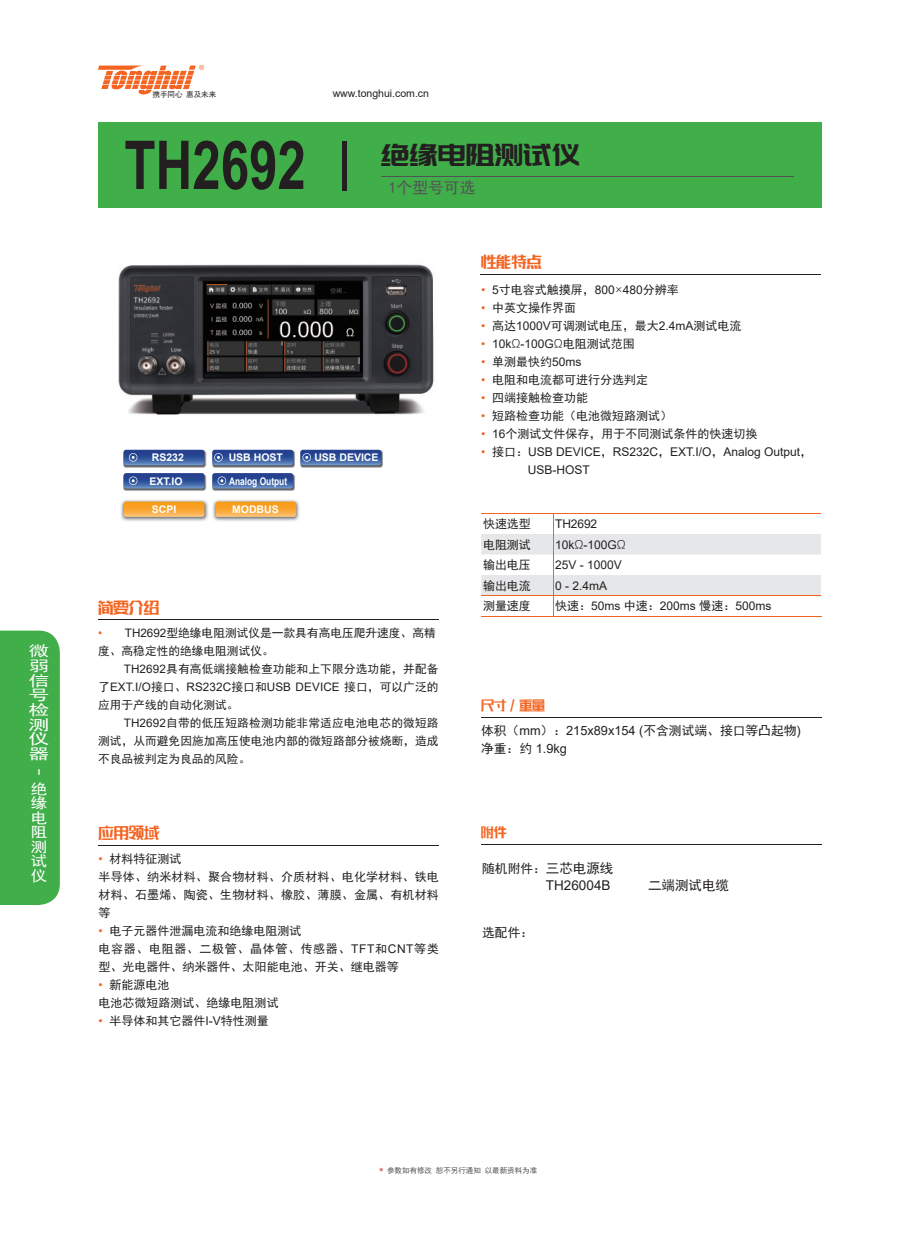
<style>
.page{position:relative;width:919px;height:1238px;background:#fff}
.page>*{position:absolute;margin:0;border:0;box-sizing:border-box;transform-origin:0 0}
.t1{font:30.9px "Pang Men Zheng Dao";color:#231f20}
.t2{font:21px "Sim Hei";color:#fff;scale:.6 1}
.t3{font:15.75px "Sim Hei";color:#535355}
.t4{font:14.7px/14.7px "Sim Hei";color:#fff;text-align:justify;scale:1.43 1}
.t5{font:14.55px/14.5px "Sim Hei";color:#fff;text-align:justify;scale:1.14 1}
.t6{font:14.25px "lianmengqiyilushuaizhengruiheiti";color:#f36421}
.t7{font:13.5px "Arial";color:#231f20}
.t8{font:13.5px "Sim Hei";color:#231f20}
.t9{font:12.75px "Sim Hei";color:#231f20}
.t10{font:12.75px "Arial";color:#231f20}
.t11{font:12px/18px "Sim Hei";color:#231f20}
.t12{font:12px/18px "Arial";color:#231f20}
.t13{font:12px "lianmengqiyilushuaizhengruiheiti";color:#f36421}
.t14{font:11.7px/18px "Sim Hei";letter-spacing:.005em;color:#231f20}
.t15{font:11.7px "Arial";letter-spacing:.01em;color:#231f20}
.t16{font:700 10.5px "Arial";color:#fff}
.t17{font:10.5px "Arial";color:#231f20}
.t18{font:700 10.5px "Arial";color:#fff;scale:.8 1}
.t19{font:7.5px "Sim Hei";color:#535355}
.t20{font:7.5px "Sim Hei";color:#231f20}
.s1{font-family:"Arial";font-weight:700;font-size:67.35px}
.s2{font-family:"Arial";color:#f36421}
.s3{font-family:"Arial"}
.s4{font-family:"Sim Hei"}
.s5{font-family:"Deng Xian"}
.s6{color:#f36421}
.s7{font-size:13.5px}
.s8{color:#d1232a}
</style>
<div class="page">
<img style="left:118px;top:264px;width:316px;height:151px">
<div style="left:0;top:630px;width:60px;height:274px;background:#40ae49"></div>
<svg style="left:98px;top:65px;width:106px;height:29px"></svg>
<hr style="left:98px;top:619px;width:340px;height:1px;background:#231f20">
<hr style="left:480px;top:274px;width:340px;height:1px;background:#231f20">
<hr style="left:481px;top:716px;width:340px;height:1px;background:#231f20">
<hr style="left:481px;top:844px;width:340px;height:1px;background:#231f20">
<hr style="left:99px;top:844px;width:340px;height:1px;background:#231f20">
<div style="left:98px;top:122px;width:723px;height:85px;background:#40ae49"></div>
<img style="left:123px;top:450px;width:83px;height:17px">
<img style="left:212px;top:450px;width:83px;height:17px">
<img style="left:123px;top:474px;width:83px;height:17px">
<img style="left:212px;top:474px;width:83px;height:17px">
<img style="left:300px;top:450px;width:83px;height:17px">
<svg style="left:124px;top:450px;width:80px;height:15px"></svg>
<svg style="left:212px;top:450px;width:81px;height:15px"></svg>
<svg style="left:124px;top:473px;width:80px;height:15px"></svg>
<svg style="left:212px;top:473px;width:81px;height:15px"></svg>
<svg style="left:300px;top:450px;width:81px;height:15px"></svg>
<img style="left:121px;top:500px;width:87px;height:21px">
<svg style="left:124px;top:501px;width:80px;height:16px"></svg>
<img style="left:213px;top:500px;width:86px;height:21px">
<svg style="left:215px;top:501px;width:81px;height:16px"></svg>
<hr style="left:381px;top:176px;width:412px;height:1px;background:#535355">
<div style="left:342px;top:141px;width:5px;height:50px;background:#231f20"></div>
<hr style="left:481px;top:513px;width:72px;height:1px;background:#f36421">
<hr style="left:553px;top:513px;width:268px;height:1px;background:#f36421">
<hr style="left:481px;top:615px;width:72px;height:1px;background:#f36421">
<hr style="left:553px;top:615px;width:268px;height:1px;background:#f36421">
<svg style="left:481px;top:514px;width:340px;height:101px"></svg>
<p class="t4" style="left:29px;top:643px;width:16px">微弱信号检测仪器</p>
<h2 class="t2" style="left:50px;top:768px;width:12px;rotate:90deg">-</h2>
<p class="t5" style="left:31px;top:781px;width:15px">绝缘电阻测试仪</p>
<p class="t20" style="left:152px;top:91px;width:65px">携手同心 惠及未来</p>
<p class="t17" style="left:332px;top:86px;width:98px">www.tonghui.com.cn</p>
<h1 class="t1" style="left:124px;top:140px;width:457px"><span class="s1">TH2692</span> 绝缘电阻测试仪</h1>
<h3 class="t3" style="left:389px;top:179px;width:88px">1个型号可选</h3>
<p class="t16" style="left:152px;top:450px;width:34px">RS232</p>
<p class="t16" style="left:149px;top:473px;width:35px">EXT.IO</p>
<p class="t18" style="left:229px;top:473px;width:74px">Analog Output</p>
<p class="t16" style="left:229px;top:450px;width:56px">USB HOST</p>
<p class="t16" style="left:314px;top:450px;width:66px">USB DEVICE</p>
<p class="t16" style="left:152px;top:502px;width:26px">SCPI</p>
<p class="t16" style="left:232px;top:502px;width:48px">MODBUS</p>
<p class="t6" style="left:98px;top:600px;width:62px">简要介绍</p>
<p class="t14" style="left:98px;top:624px;width:339px"><span class="s2">•</span> <span class="s3">TH2692</span>型绝缘电阻测试仪是一款具有高电压爬升速度、高精度、高稳定性的绝缘电阻测试仪。</p>
<p class="t14" style="left:124px;top:660px;width:316px"><span class="s3">TH2692</span>具有高低端接触检查功能和上下限分选功能，并配备</p>
<p class="t15" style="left:98px;top:679px;width:342px"><span class="s4">了</span>EXT.I/O<span class="s4">接口、</span>RS232C<span class="s4">接口和</span>USB DEVICE <span class="s4">接口，可以广泛的</span></p>
<p class="t14" style="left:98px;top:696px;width:142px">应用于产线的自动化测试。</p>
<p class="t14" style="left:124px;top:714px;width:316px"><span class="s3">TH2692</span>自带的低压短路检测功能非常适应电池电芯的微短路</p>
<p class="t14" style="left:98px;top:732px;width:342px">测试，从而避免因施加高压使电池内部的微短路部分被烧断，造成</p>
<p class="t14" style="left:98px;top:750px;width:154px">不良品被判定为良品的风险。</p>
<p class="t6" style="left:99px;top:825px;width:62px">应用领域</p>
<p class="t11" style="left:99px;top:849px;width:342px"><span class="s2">•</span> 材料特征测试<br>半导体、纳米材料、聚合物材料、介质材料、电化学材料、铁电材料、石墨烯、陶瓷、生物材料、橡胶、薄膜、金属、有机材料等</p>
<p class="t11" style="left:99px;top:921px;width:342px"><span class="s2">•</span> 电子元器件泄漏电流和绝缘电阻测试<br>电容器、电阻器、二极管、晶体管、传感器、<span class="s3">TFT</span>和<span class="s3">CNT</span>等类型、光电器件、纳米器件、太阳能电池、开关、继电器等</p>
<p class="t11" style="left:99px;top:975px;width:181px"><span class="s2">•</span> 新能源电池<br>电池芯微短路测试、绝缘电阻测试</p>
<p class="t11" style="left:99px;top:1011px;width:172px"><span class="s2">•</span> 半导体和其它器件<span class="s3">I-V</span>特性测量</p>
<p class="t6" style="left:481px;top:254px;width:62px">性能特点</p>
<p class="t11" style="left:481px;top:280px;width:199px"><span class="s2">•</span> <span class="s3">5</span>寸电容式触摸屏，<span class="s3">800</span><span class="s5">×</span><span class="s3">480</span>分辨率</p>
<p class="t11" style="left:481px;top:298px;width:96px"><span class="s2">•</span> 中英文操作界面</p>
<p class="t11" style="left:481px;top:316px;width:262px"><span class="s2">•</span> 高达<span class="s3">1000V</span>可调测试电压，最大<span class="s3">2.4mA</span>测试电流</p>
<p class="t12" style="left:481px;top:334px;width:155px"><span class="s6">•</span> 10k<span class="s5">Ω</span>-100G<span class="s5">Ω</span><span class="s4">电阻测试范围</span></p>
<p class="t11" style="left:481px;top:352px;width:102px"><span class="s2">•</span> 单测最快约<span class="s3">50ms</span></p>
<p class="t11" style="left:481px;top:370px;width:168px"><span class="s2">•</span> 电阻和电流都可进行分选判定</p>
<p class="t11" style="left:481px;top:388px;width:108px"><span class="s2">•</span> 四端接触检查功能</p>
<p class="t11" style="left:481px;top:406px;width:192px"><span class="s2">•</span> 短路检查功能（电池微短路测试）</p>
<p class="t11" style="left:481px;top:424px;width:278px"><span class="s2">•</span> <span class="s3">16</span>个测试文件保存，用于不同测试条件的快速切换</p>
<p class="t12" style="left:528px;top:442px;width:286px;text-indent:-47px"><span class="s6">•</span> <span class="s4">接口：</span>USB DEVICE<span class="s4">，</span>RS232C<span class="s4">，</span>EXT.I/O<span class="s4">，</span>Analog Output<span class="s4">，<br></span>USB-HOST</p>
<p class="t11" style="left:483px;top:515px;width:49px">快速选型</p>
<p class="t12" style="left:555px;top:515px;width:44px">TH2692</p>
<p class="t11" style="left:483px;top:535px;width:49px">电阻测试</p>
<p class="t12" style="left:555px;top:535px;width:72px">10k<span class="s5">Ω</span>-100G<span class="s5">Ω</span></p>
<p class="t11" style="left:483px;top:556px;width:49px">输出电压</p>
<p class="t12" style="left:555px;top:556px;width:68px">25V - 1000V</p>
<p class="t11" style="left:483px;top:576px;width:49px">输出电流</p>
<p class="t12" style="left:555px;top:576px;width:54px">0 - 2.4mA</p>
<p class="t11" style="left:483px;top:597px;width:49px">测量速度</p>
<p class="t12" style="left:555px;top:597px;width:218px"><span class="s4">快速：</span>50ms <span class="s4">中速：</span>200ms <span class="s4">慢速：</span>500ms</p>
<p class="t13" style="left:481px;top:699px;width:65px">尺寸/重量</p>
<p class="t9" style="left:481px;top:724px;width:321px">体积（<span class="s3">mm</span>）：<span class="s3">215x89x154 (</span>不含测试端、接口等凸起物<span class="s3">)</span></p>
<p class="t10" style="left:481px;top:740px;width:87px"><span class="s4">净重：约</span> 1.9kg</p>
<p class="t13" style="left:481px;top:826px;width:27px">附件</p>
<p class="t9" style="left:482px;top:861px;width:133px">随机附件：<span class="s7">三芯电源线</span></p>
<p class="t7" style="left:546px;top:875px;width:66px">TH26004B</p>
<p class="t8" style="left:648px;top:878px;width:82px">二端测试电缆</p>
<p class="t9" style="left:482px;top:926px;width:52px">选配件：</p>
<p class="t19" style="left:379px;top:1166px;width:159px"><span class="s8">*</span> 参数如有修改 恕不另行通知 以最新资料为准</p>
</div>
